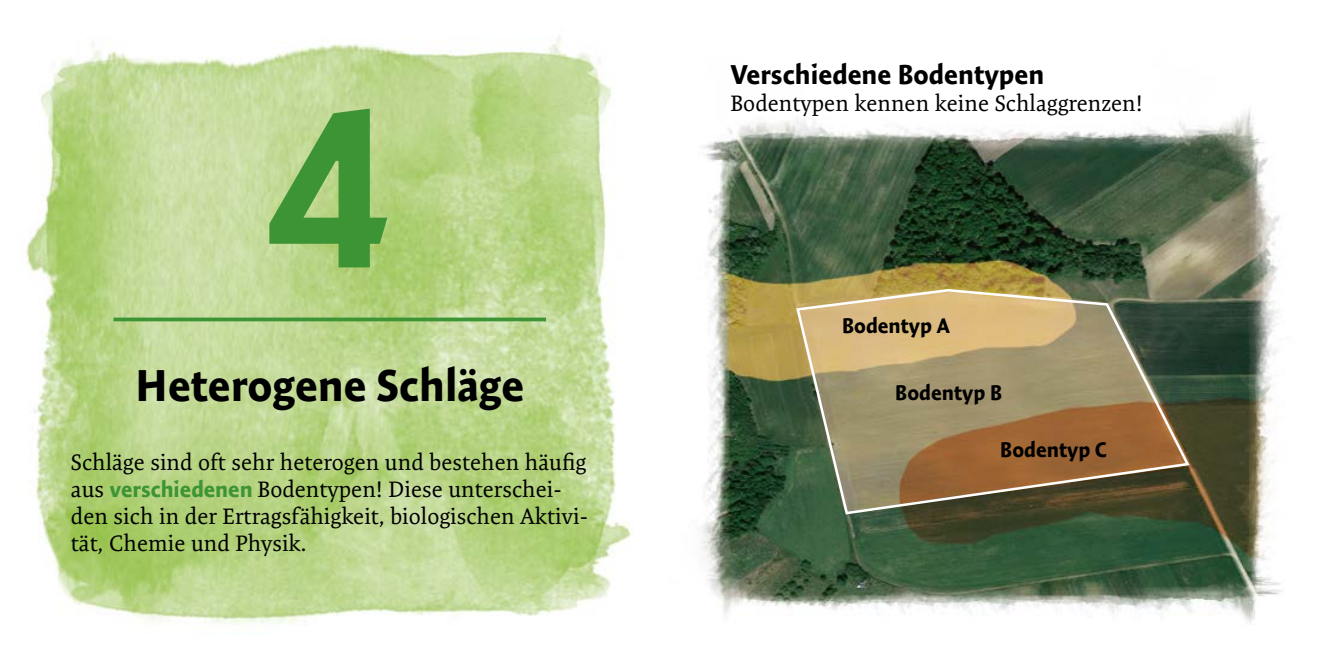
<style>
.page{position:relative;width:1319px;height:660px;background:#fff}
.page>*{position:absolute;margin:0;border:0;box-sizing:border-box;transform-origin:0 0}
.t1{font:700 225px "Expo Sans Pro";color:#3c9435}
.t2{font:700 45px "Expo Sans Pro";color:#000}
.t3{font:700 27.5px "Expo Sans Pro";color:#000}
.t4{font:22.5px/27px "Expo Serif Pro";color:#000}
.t5{font:700 21.25px "Expo Sans Pro";color:#000}
.s1{font-family:"Expo Sans Pro";font-weight:700;color:#3c9435}
</style>
<div class="page">
<img style="left:26px;top:37px;width:1256px;height:588px">
<svg style="left:113px;top:317px;width:433px;height:4px;background:#4f9e43"></svg>
<svg style="left:794px;top:287px;width:397px;height:228px;background:#95835b"></svg>
<h1 class="t1" style="left:267px;top:49px;width:128px">4</h1>
<h2 class="t2" style="left:135px;top:357px;width:390px">Heterogene Schläge</h2>
<p class="t4" style="left:71px;top:448px;width:518px">Schläge sind oft sehr heterogen und bestehen häufig aus <span class="s1">verschiedenen</span> Bodentypen! Diese unterschei&shy;den sich in der Ertragsfähigkeit, biologischen Aktivi&shy;tät, Chemie und Physik.</p>
<p class="t3" style="left:730px;top:58px;width:315px">Verschiedene Bodentypen</p>
<p class="t4" style="left:730px;top:90px;width:414px">Bodentypen kennen keine Schlaggrenzen!</p>
<p class="t5" style="left:841px;top:312px;width:109px">Bodentyp A</p>
<p class="t5" style="left:894px;top:379px;width:109px">Bodentyp B</p>
<p class="t5" style="left:999px;top:435px;width:108px">Bodentyp C</p>
</div>
